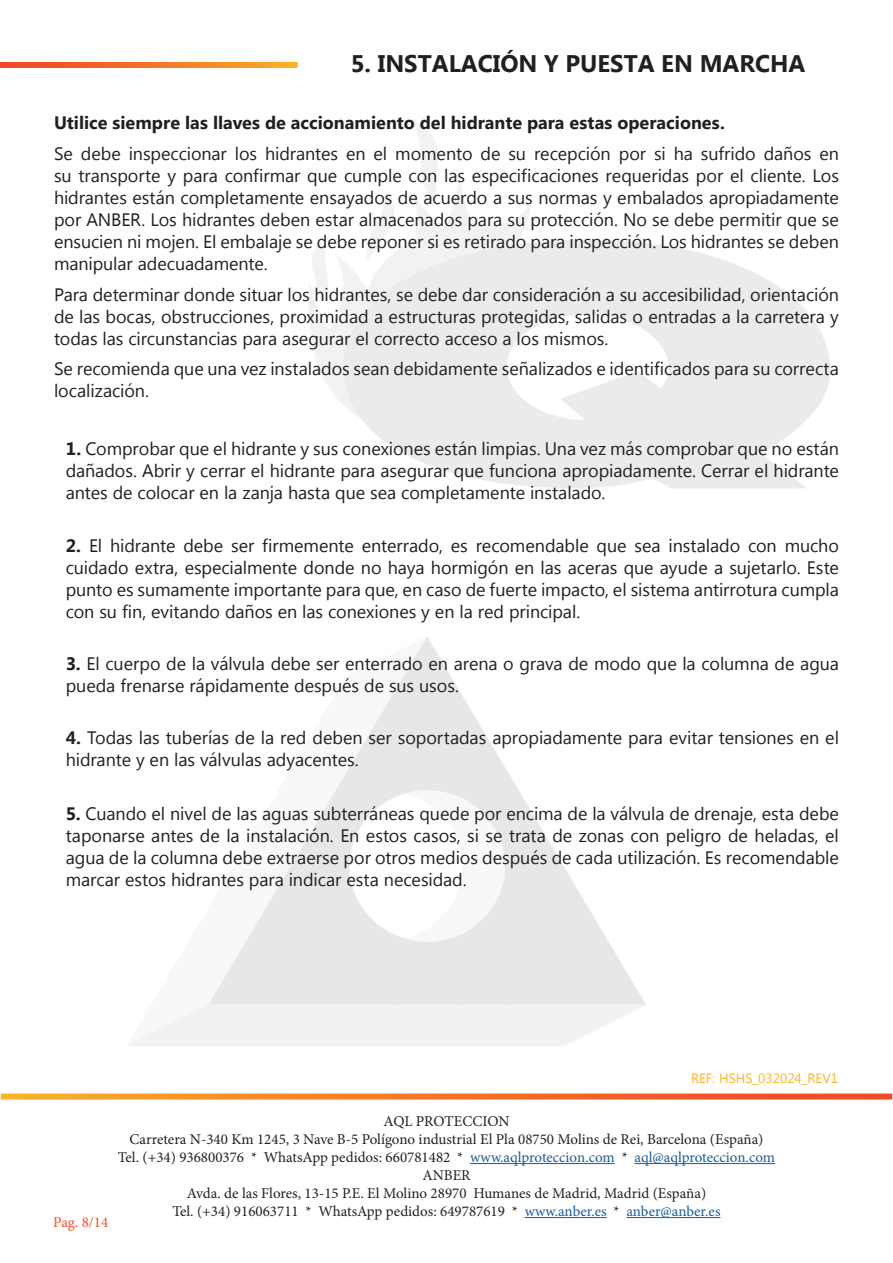
<style>
.page{position:relative;width:893px;height:1263px;background:#fff}
.page>*{position:absolute;margin:0;border:0;box-sizing:border-box;transform-origin:0 0}
.t1{font:700 24px "Microsoft New Tai Lue";color:#231f20}
.t2{font:18px/21.9px "Microsoft New Tai Lue";letter-spacing:-.005em;color:#231f20;text-align:justify}
.t3{font:700 18px "Microsoft New Tai Lue";color:#231f20}
.t4{font:15px/18px "Minion Pro";color:#231f20;text-align:center}
.t5{font:15px "Minion Pro";color:#f05126}
.t6{font:13.5px "Microsoft New Tai Lue";color:#fcb325}
.s1{font-weight:700}
.s2{color:#175d9e}
</style>
<div class="page">
<svg style="left:1px;top:1093px;width:891px;height:6px;background:#f4823a"></svg>
<hr style="left:470px;top:1163px;width:145px;height:1px;background:#175d9e">
<hr style="left:634px;top:1163px;width:141px;height:1px;background:#175d9e">
<hr style="left:525px;top:1217px;width:82px;height:1px;background:#175d9e">
<hr style="left:626px;top:1217px;width:94px;height:1px;background:#175d9e">
<svg style="left:0;top:62px;width:298px;height:6px;background:#f47626"></svg>
<h1 class="t1" style="left:351px;top:50px;width:456px">5. INSTALACIÓN Y PUESTA EN MARCHA</h1>
<p class="t3" style="left:54px;top:112px;width:672px">Utilice siempre las llaves de accionamiento del hidrante para estas operaciones.</p>
<p class="t2" style="left:54px;top:144px;width:786px">Se debe inspeccionar los hidrantes en el momento de su recepción por si ha sufrido daños en su transporte y para confirmar que cumple con las especificaciones requeridas por el cliente. Los hidrantes están completamente ensayados de acuerdo a sus normas y embalados apropiadamente por ANBER. Los hidrantes deben estar almacenados para su protección. No se debe permitir que se ensucien ni mojen. El embalaje se debe reponer si es retirado para inspección. Los hidrantes se deben manipular adecuadamente.</p>
<p class="t2" style="left:54px;top:285px;width:786px">Para determinar donde situar los hidrantes, se debe dar consideración a su accesibilidad, orientación de las bocas, obstrucciones, proximidad a estructuras protegidas, salidas o entradas a la carretera y todas las circunstancias para asegurar el correcto acceso a los mismos.</p>
<p class="t2" style="left:54px;top:359px;width:786px">Se recomienda que una vez instalados sean debidamente señalizados e identificados para su correcta localización.</p>
<p class="t2" style="left:66px;top:439px;width:775px"><span class="s1">1.</span> Comprobar que el hidrante y sus conexiones están limpias. Una vez más comprobar que no están dañados. Abrir y cerrar el hidrante para asegurar que funciona apropiadamente. Cerrar el hidrante antes de colocar en la zanja hasta que sea completamente instalado.</p>
<p class="t2" style="left:66px;top:536px;width:775px"><span class="s1">2.</span> El hidrante debe ser firmemente enterrado, es recomendable que sea instalado con mucho cuidado extra, especialmente donde no haya hormigón en las aceras que ayude a sujetarlo. Este punto es sumamente importante para que, en caso de fuerte impacto, el sistema antirrotura cumpla con su fin, evitando daños en las conexiones y en la red principal.</p>
<p class="t2" style="left:66px;top:654px;width:775px"><span class="s1">3.</span> El cuerpo de la válvula debe ser enterrado en arena o grava de modo que la columna de agua pueda frenarse rápidamente después de sus usos.</p>
<p class="t2" style="left:66px;top:728px;width:775px"><span class="s1">4.</span> Todas las tuberías de la red deben ser soportadas apropiadamente para evitar tensiones en el hidrante y en las válvulas adyacentes.</p>
<p class="t2" style="left:66px;top:804px;width:775px"><span class="s1">5.</span> Cuando el nivel de las aguas subterráneas quede por encima de la válvula de drenaje, esta debe taponarse antes de la instalación. En estos casos, si se trata de zonas con peligro de heladas, el agua de la columna debe extraerse por otros medios después de cada utilización. Es recomendable marcar estos hidrantes para indicar esta necesidad.</p>
<p class="t5" style="left:53px;top:1212px;width:57px">Pag. 8/14</p>
<p class="t6" style="left:691px;top:1070px;width:149px">REF: HSHS_032024_REV1</p>
<p class="t4" style="left:118px;top:1112px;width:659px">AQL PROTECCION<br>Carretera N-340 Km 1245, 3 Nave B-5 Polígono industrial El Pla 08750 Molins de Rei, Barcelona (España)<br>Tel. (+34) 936800376 * WhatsApp pedidos: 660781482 * <span class="s2">www.aqlproteccion.com</span> * <span class="s2">aql@aqlproteccion.com </span>ANBER<br>Avda. de las Flores, 13-15 P.E. El Molino 28970 Humanes de Madrid, Madrid (España)<br>Tel. (+34) 916063711 * WhatsApp pedidos: 649787619 * <span class="s2">www.anber.es</span> * <span class="s2">anber@anber.es</span></p>
</div>
